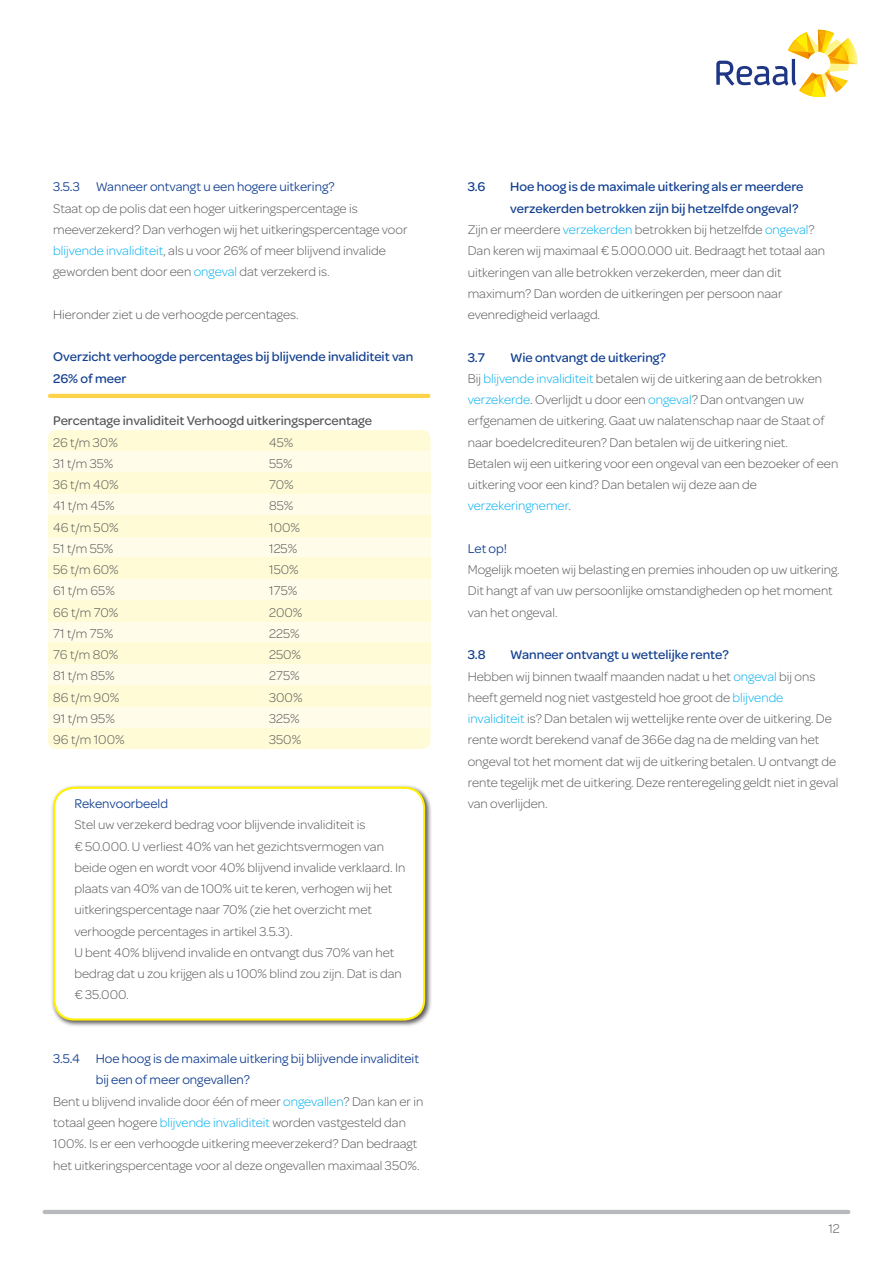
<style>
.page{position:relative;width:893px;height:1263px;background:#fff}
.page>*{position:absolute;margin:0;border:0;box-sizing:border-box;transform-origin:0 0}
.t1{font:300 13.5px/21.3px "Omnes";color:#57585a}
.t2{font:500 13.5px/21.3px "Omnes";color:#123f90}
.t3{font:13.5px "Omnes";color:#123f90}
.t4{font:500 13.5px "Omnes";color:#57585a}
.s1{color:#00aeef}
.s2{font-weight:500;color:#123f90}
</style>
<div class="page">
<hr style="left:45px;top:1210px;width:803px;height:4px;background:#b8b9bc">
<svg style="left:716px;top:29px;width:142px;height:68px"></svg>
<img style="left:818px;top:30px;width:4px;height:22px">
<img style="left:825px;top:73px;width:11px;height:19px">
<div style="left:51px;top:784px;width:381px;height:243px;background:#231f20;opacity:.75"></div>
<div style="left:54px;top:788px;width:370px;height:231px;background:#fff;border-radius:20px"></div>
<div style="left:53px;top:787px;width:372px;height:233px;border:2px solid #fff101;border-radius:20px"></div>
<div style="left:48px;top:430px;width:383px;height:21px;background:#fffbd6"></div>
<div style="left:48px;top:728px;width:383px;height:21px;background:#fffbd6"></div>
<div style="left:48px;top:451px;width:383px;height:21px;background:#fffde9"></div>
<div style="left:48px;top:494px;width:383px;height:21px;background:#fffde9"></div>
<div style="left:48px;top:536px;width:383px;height:22px;background:#fffde9"></div>
<div style="left:48px;top:579px;width:383px;height:21px;background:#fffde9"></div>
<div style="left:48px;top:621px;width:383px;height:22px;background:#fffde9"></div>
<div style="left:48px;top:664px;width:383px;height:21px;background:#fffde9"></div>
<div style="left:48px;top:706px;width:383px;height:22px;background:#fffde9"></div>
<div style="left:48px;top:473px;width:383px;height:21px;background:#fffbd6"></div>
<div style="left:48px;top:515px;width:383px;height:21px;background:#fffbd6"></div>
<div style="left:48px;top:558px;width:383px;height:21px;background:#fffbd6"></div>
<div style="left:48px;top:600px;width:383px;height:21px;background:#fffbd6"></div>
<div style="left:48px;top:643px;width:383px;height:21px;background:#fffbd6"></div>
<div style="left:48px;top:685px;width:383px;height:21px;background:#fffbd6"></div>
<hr style="left:50px;top:394px;width:378px;height:4px;background:#fed34c">
<p class="t3" style="left:53px;top:178px;width:283px">3.5.3 Wanneer ontvangt u een hogere uitkering?</p>
<p class="t1" style="left:53px;top:197px;width:356px">Staat op de polis dat een hoger uitkeringspercentage is meeverzekerd? Dan verhogen wij het uitkeringspercentage voor <span class="s1">blijvende invaliditeit</span>, als u voor 26% of meer blijvend invalide geworden bent door een <span class="s1">ongeval</span> dat verzekerd is.</p>
<p class="t1" style="left:53px;top:303px;width:247px">Hieronder ziet u de verhoogde percentages.</p>
<p class="t2" style="left:53px;top:346px;width:362px">Overzicht verhoogde percentages bij blijvende invaliditeit van<br>26% of meer</p>
<p class="t4" style="left:53px;top:411px;width:320px">Percentage invaliditeit Verhoogd uitkeringspercentage</p>
<p class="t1" style="left:53px;top:431px;width:66px">26 t/m 30%</p>
<p class="t1" style="left:269px;top:431px;width:26px">45%</p>
<p class="t1" style="left:53px;top:452px;width:62px">31 t/m 35%</p>
<p class="t1" style="left:269px;top:452px;width:25px">55%</p>
<p class="t1" style="left:53px;top:474px;width:67px">36 t/m 40%</p>
<p class="t1" style="left:269px;top:474px;width:26px">70%</p>
<p class="t1" style="left:53px;top:495px;width:63px">41 t/m 45%</p>
<p class="t1" style="left:269px;top:495px;width:26px">85%</p>
<p class="t1" style="left:53px;top:516px;width:67px">46 t/m 50%</p>
<p class="t1" style="left:269px;top:516px;width:32px">100%</p>
<p class="t1" style="left:53px;top:537px;width:62px">51 t/m 55%</p>
<p class="t1" style="left:269px;top:537px;width:30px">125%</p>
<p class="t1" style="left:53px;top:559px;width:67px">56 t/m 60%</p>
<p class="t1" style="left:269px;top:559px;width:31px">150%</p>
<p class="t1" style="left:53px;top:580px;width:63px">61 t/m 65%</p>
<p class="t1" style="left:269px;top:580px;width:30px">175%</p>
<p class="t1" style="left:53px;top:601px;width:67px">66 t/m 70%</p>
<p class="t1" style="left:269px;top:601px;width:35px">200%</p>
<p class="t1" style="left:53px;top:622px;width:62px">71 t/m 75%</p>
<p class="t1" style="left:269px;top:622px;width:32px">225%</p>
<p class="t1" style="left:53px;top:644px;width:67px">76 t/m 80%</p>
<p class="t1" style="left:269px;top:644px;width:34px">250%</p>
<p class="t1" style="left:53px;top:665px;width:63px">81 t/m 85%</p>
<p class="t1" style="left:269px;top:665px;width:32px">275%</p>
<p class="t1" style="left:53px;top:686px;width:68px">86 t/m 90%</p>
<p class="t1" style="left:269px;top:686px;width:35px">300%</p>
<p class="t1" style="left:53px;top:707px;width:63px">91 t/m 95%</p>
<p class="t1" style="left:269px;top:707px;width:32px">325%</p>
<p class="t1" style="left:53px;top:729px;width:73px">96 t/m 100%</p>
<p class="t1" style="left:269px;top:729px;width:34px">350%</p>
<p class="t3" style="left:74px;top:794px;width:95px">Rekenvoorbeeld</p>
<p class="t1" style="left:74px;top:814px;width:333px">Stel uw verzekerd bedrag voor blijvende invaliditeit is<br>€ 50.000. U verliest 40% van het gezichtsvermogen van beide ogen en wordt voor 40% blijvend invalide verklaard. In plaats van 40% van de 100% uit te keren, verhogen wij het uitkeringspercentage naar 70% (zie het overzicht met verhoogde percentages in artikel 3.5.3).<br>U bent 40% blijvend invalide en ontvangt dus 70% van het bedrag dat u zou krijgen als u 100% blind zou zijn. Dat is dan € 35.000.</p>
<p class="t3" style="left:53px;top:1049px;width:367px">3.5.4 Hoe hoog is de maximale uitkering bij blijvende invaliditeit</p>
<p class="t3" style="left:96px;top:1071px;width:156px">bij een of meer ongevallen?</p>
<p class="t1" style="left:53px;top:1090px;width:372px">Bent u blijvend invalide door één of meer <span class="s1">ongevallen</span>? Dan kan er in</p>
<p class="t1" style="left:53px;top:1111px;width:354px">totaal geen hogere <span class="s1">blijvende invaliditeit</span> worden vastgesteld dan</p>
<p class="t1" style="left:53px;top:1133px;width:366px">100%. Is er een verhoogde uitkering meeverzekerd? Dan bedraagt</p>
<p class="t1" style="left:53px;top:1154px;width:368px">het uitkeringspercentage voor al deze ongevallen maximaal 350%.</p>
<p class="t2" style="left:468px;top:176px;width:19px">3.6</p>
<p class="t2" style="left:510px;top:176px;width:295px">Hoe hoog is de maximale uitkering als er meerdere</p>
<p class="t2" style="left:510px;top:197px;width:290px">verzekerden betrokken zijn bij hetzelfde ongeval?</p>
<p class="t1" style="left:468px;top:218px;width:348px">Zijn er meerdere <span class="s1">verzekerden</span> betrokken bij hetzelfde <span class="s1">ongeval</span>?</p>
<p class="t1" style="left:468px;top:240px;width:359px">Dan keren wij maximaal € 5.000.000 uit. Bedraagt het totaal aan</p>
<p class="t1" style="left:468px;top:261px;width:315px">uitkeringen van alle betrokken verzekerden, meer dan dit</p>
<p class="t1" style="left:468px;top:282px;width:316px">maximum? Dan worden de uitkeringen per persoon naar</p>
<p class="t1" style="left:468px;top:304px;width:134px">evenredigheid verlaagd.</p>
<p class="t2" style="left:468px;top:346px;width:19px">3.7</p>
<p class="t1" style="left:468px;top:346px;width:372px;text-indent:43px"><span class="s2">Wie ontvangt de uitkering?<br></span>Bij <span class="s1">blijvende invaliditeit</span> betalen wij de uitkering aan de betrokken <span class="s1">verzekerde</span>. Overlijdt u door een <span class="s1">ongeval</span>? Dan ontvangen uw erfgenamen de uitkering. Gaat uw nalatenschap naar de Staat of naar boedelcrediteuren? Dan betalen wij de uitkering niet.<br>Betalen wij een uitkering voor een ongeval van een bezoeker of een uitkering voor een kind? Dan betalen wij deze aan de <span class="s1">verzekeringnemer</span>.</p>
<p class="t3" style="left:468px;top:539px;width:41px">Let op!</p>
<p class="t1" style="left:468px;top:559px;width:374px">Mogelijk moeten wij belasting en premies inhouden op uw uitkering.<br>Dit hangt af van uw persoonlijke omstandigheden op het moment van het ongeval.</p>
<p class="t2" style="left:468px;top:643px;width:19px">3.8</p>
<p class="t1" style="left:468px;top:644px;width:372px;text-indent:43px"><span class="s2">Wanneer ontvangt u wettelijke rente?<br></span>Hebben wij binnen twaalf maanden nadat u het <span class="s1">ongeval</span> bij ons heeft gemeld nog niet vastgesteld hoe groot de <span class="s1">blijvende invaliditeit</span> is? Dan betalen wij wettelijke rente over de uitkering. De rente wordt berekend vanaf de 366e dag na de melding van het ongeval tot het moment dat wij de uitkering betalen. U ontvangt de rente tegelijk met de uitkering. Deze renteregeling geldt niet in geval van overlijden.</p>
<p class="t1" style="left:828px;top:1218px;width:13px">12</p>
</div>
